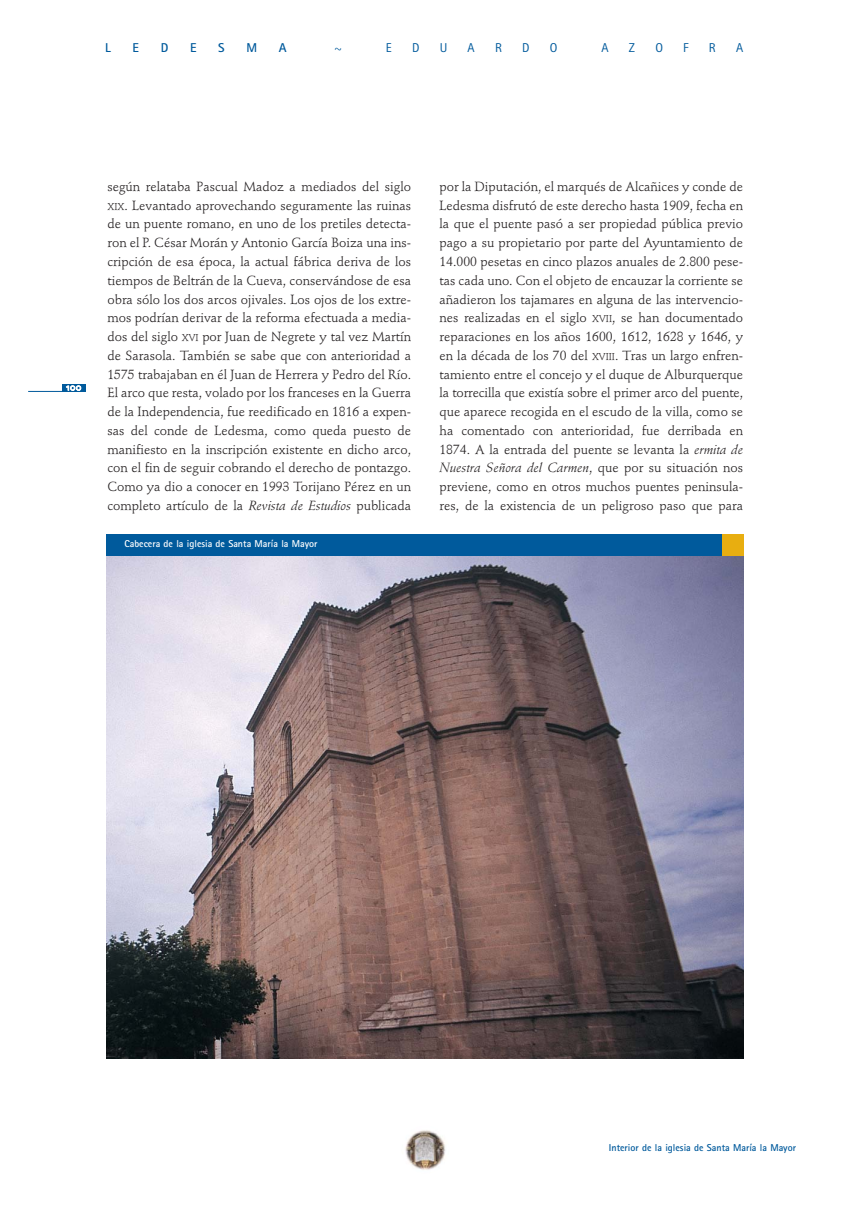
<style>
.page{position:relative;width:851px;height:1205px;background:#fff}
.page>*{position:absolute;margin:0;border:0;box-sizing:border-box;transform-origin:0 0}
.t1{font:13.12px/18.8px "Stempel Schneidler";color:#231f20;text-align:justify}
.t2{font:12.88px "Rotis Sans Serif";color:#005a9c}
.t3{font:700 12.88px "Rotis Sans Serif";color:#005a9c}
.t4{font:700 10px "Rotis Sans Serif";color:#fff}
.t5{font:700 10px "Rotis Sans Serif";color:#005a9c}
.t6{font:9px "Skia";color:#fff}
.s1{font-size:9.88px}
.s2{font-style:italic}
</style>
<div class="page">
<hr style="left:28px;top:391px;width:58px;height:1px;background:#005a9c">
<div style="left:62px;top:384px;width:24px;height:8px;background:#005a9c"></div>
<img style="left:401px;top:1125px;width:48px;height:48px;border-radius:50%">
<img style="left:107px;top:555px;width:636px;height:503px">
<div style="left:107px;top:534px;width:636px;height:21px;background:#005a9c"></div>
<div style="left:722px;top:534px;width:21px;height:21px;background:#e8ae10"></div>
<p class="t3" style="left:105px;top:43px;width:7px">L</p>
<p class="t3" style="left:132px;top:43px;width:8px">E</p>
<p class="t3" style="left:161px;top:43px;width:9px">D</p>
<p class="t3" style="left:190px;top:43px;width:8px">E</p>
<p class="t3" style="left:218px;top:43px;width:8px">S</p>
<p class="t3" style="left:246px;top:43px;width:12px">M</p>
<p class="t3" style="left:279px;top:43px;width:9px">A</p>
<p class="t2" style="left:334px;top:43px;width:9px">~</p>
<p class="t2" style="left:386px;top:43px;width:7px">E</p>
<p class="t2" style="left:412px;top:43px;width:9px">D</p>
<p class="t2" style="left:439px;top:43px;width:9px">U</p>
<p class="t2" style="left:467px;top:43px;width:9px">A</p>
<p class="t2" style="left:495px;top:43px;width:8px">R</p>
<p class="t2" style="left:522px;top:43px;width:9px">D</p>
<p class="t2" style="left:549px;top:43px;width:9px">O</p>
<p class="t2" style="left:601px;top:43px;width:9px">A</p>
<p class="t2" style="left:628px;top:43px;width:8px">Z</p>
<p class="t2" style="left:655px;top:43px;width:9px">O</p>
<p class="t2" style="left:683px;top:43px;width:7px">F</p>
<p class="t2" style="left:708px;top:43px;width:8px">R</p>
<p class="t2" style="left:736px;top:43px;width:9px">A</p>
<p class="t6" style="left:66px;top:384px;width:17px">100</p>
<p class="t1" style="left:107px;top:178px;width:305px">según relataba Pascual Madoz a mediados del siglo <span class="s1">XIX</span>. Levantado aprovechando seguramente las ruinas de un puente romano, en uno de los pretiles detecta&shy;ron el P. César Morán y Antonio García Boiza una ins&shy;cripción de esa época, la actual fábrica deriva de los tiempos de Beltrán de la Cueva, conservándose de esa obra sólo los dos arcos ojivales. Los ojos de los extre&shy;mos podrían derivar de la reforma efectuada a media&shy;dos del siglo <span class="s1">XVI</span> por Juan de Negrete y tal vez Martín de Sarasola. También se sabe que con anterioridad a 1575 trabajaban en él Juan de Herrera y Pedro del Río.<br>El arco que resta, volado por los franceses en la Guerra de la Independencia, fue reedificado en 1816 a expen&shy;sas del conde de Ledesma, como queda puesto de manifiesto en la inscripción existente en dicho arco, con el fin de seguir cobrando el derecho de pontazgo.<br>Como ya dio a conocer en 1993 Torijano Pérez en un completo artículo de la <span class="s2">Revista de Estudios</span> publicada</p>
<p class="t1" style="left:439px;top:178px;width:305px">por la Diputación, el marqués de Alcañices y conde de Ledesma disfrutó de este derecho hasta 1909, fecha en la que el puente pasó a ser propiedad pública previo pago a su propietario por parte del Ayuntamiento de 14.000 pesetas en cinco plazos anuales de 2.800 pese&shy;tas cada uno. Con el objeto de encauzar la corriente se añadieron los tajamares en alguna de las intervencio&shy;nes realizadas en el siglo <span class="s1">XVII</span>, se han documentado reparaciones en los años 1600, 1612, 1628 y 1646, y en la década de los 70 del <span class="s1">XVIII</span>. Tras un largo enfren&shy;tamiento entre el concejo y el duque de Alburquerque la torrecilla que existía sobre el primer arco del puente, que aparece recogida en el escudo de la villa, como se ha comentado con anterioridad, fue derribada en 1874. A la entrada del puente se levanta la <span class="s2">ermita de Nuestra Señora del Carmen</span>, que por su situación nos previene, como en otros muchos puentes peninsula&shy;res, de la existencia de un peligroso paso que para</p>
<p class="t4" style="left:124px;top:540px;width:194px">Cabecera de la iglesia de Santa María la Mayor</p>
<p class="t5" style="left:608px;top:1144px;width:189px">Interior de la iglesia de Santa María la Mayor</p>
</div>
